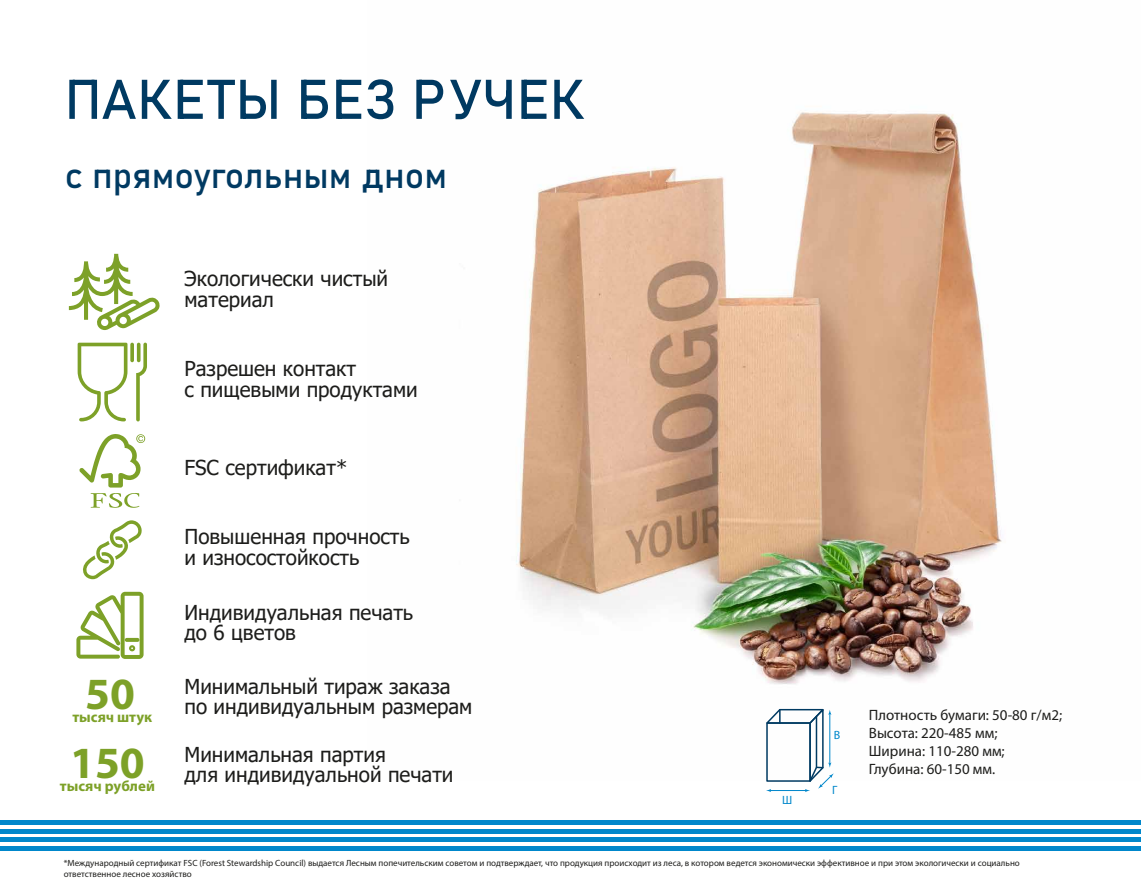
<style>
.page{position:relative;width:1141px;height:893px;background:#fff}
.page>*{position:absolute;margin:0;border:0;box-sizing:border-box;transform-origin:0 0}
.t1{font:55.05px "Bahnschrift";color:#003a62}
.t2{font:700 44.85px "Myriad Pro";color:#7da128}
.t3{font:36px "Bahnschrift";color:#003a62}
.t4{font:20.55px/20.5px "Tahoma";color:#1d1d1b}
.t5{font:15px/18px "Myriad Pro";color:#1d1d1b}
.t6{font:700 15px "Myriad Pro";color:#7da128}
.t7{font:12px "Myriad Pro";color:#0087cb}
.t8{font:9px/10.8px "Myriad Pro";color:#1d1d1b}
</style>
<div class="page">
<img style="left:516px;top:112px;width:486px;height:572px">
<div style="left:0;top:820px;width:1141px;height:5px;background:#0087cb"></div>
<hr style="left:0;top:829px;width:1141px;height:4px;background:#0087cb">
<div style="left:0;top:837px;width:1141px;height:5px;background:#0087cb"></div>
<hr style="left:0;top:846px;width:1141px;height:4px;background:#0087cb">
<svg style="left:766px;top:708px;width:68px;height:84px"></svg>
<svg style="left:83px;top:520px;width:59px;height:59px"></svg>
<svg style="left:69px;top:254px;width:91px;height:76px"></svg>
<svg style="left:78px;top:343px;width:69px;height:78px"></svg>
<svg style="left:79px;top:434px;width:66px;height:74px"></svg>
<svg style="left:76px;top:592px;width:68px;height:67px"></svg>
<h1 class="t1" style="left:64px;top:58px;width:522px">ПАКЕТЫ БЕЗ РУЧЕК</h1>
<h3 class="t3" style="left:64px;top:148px;width:384px">с прямоугольным дном</h3>
<h3 class="t4" style="left:184px;top:270px;width:205px">Экологически чистый материал</h3>
<h3 class="t4" style="left:184px;top:360px;width:235px">Разрешен контакт<br>с пищевыми продуктами</h3>
<h3 class="t4" style="left:184px;top:459px;width:164px">FSC сертификат*</h3>
<h3 class="t4" style="left:184px;top:527px;width:227px">Повышенная прочность и износостойкость</h3>
<h3 class="t4" style="left:184px;top:603px;width:230px">Индивидуальная печать до 6 цветов</h3>
<h3 class="t4" style="left:85px;top:677px;width:389px;text-indent:99px">Минимальный тираж заказа<br><sup>50</sup> по индивидуальным размерам</h3>
<h3 class="t6" style="left:72px;top:707px;width:81px">тысяч штук</h3>
<h2 class="t2" style="left:70px;top:733px;width:76px">150</h2>
<h3 class="t6" style="left:60px;top:776px;width:96px">тысяч рублей</h3>
<h3 class="t4" style="left:184px;top:745px;width:270px">Минимальная партия<br>для индивидуальной печати</h3>
<h3 class="t7" style="left:782px;top:792px;width:12px">Ш</h3>
<h3 class="t7" style="left:834px;top:727px;width:8px">В</h3>
<h3 class="t7" style="left:832px;top:783px;width:7px">Г</h3>
<h3 class="t5" style="left:869px;top:706px;width:195px">Плотность бумаги: 50-80 г/м2;<br>Высота: 220-485 мм;<br>Ширина: 110-280 мм;<br>Глубина: 60-150 мм.</h3>
<p class="t8" style="left:64px;top:857px;width:957px">*Международный сертификат FSC (Forest Stewardship Council) выдается Лесным попечительским советом и подтверждает, что продукция происходит из леса, в котором ведется экономически эффективное и при этом экологически и социально ответственное лесное хозяйство</p>
</div>
